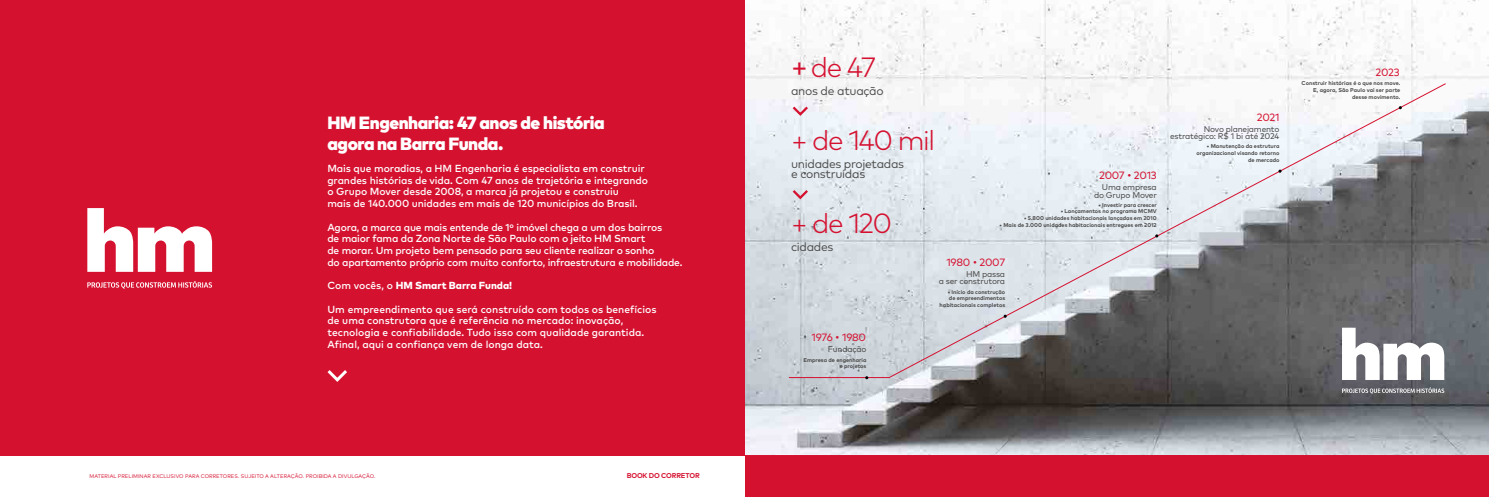
<style>
.page{position:relative;width:1489px;height:497px;background:#fff}
.page>*{position:absolute;margin:0;border:0;box-sizing:border-box;transform-origin:0 0}
.t1{font:300 27.82px "Mark Pro";letter-spacing:-.05em;color:#d51130}
.t2{font:900 17.68px/21.3px "Mark Pro";letter-spacing:-.025em;color:#fff}
.t3{font:11.99px/10.2px "Mark Pro";letter-spacing:-.025em;color:#4a4a49}
.t4{font:10.59px "Mark Pro";letter-spacing:-.025em;color:#d51130}
.t5{font:500 10.24px/11.7px "Mark Pro";letter-spacing:-.01em;color:#fff}
.t6{font:800 10.24px "Mark Pro";color:#fff}
.t7{font:8.31px/7.1px "Mark Pro";letter-spacing:-.025em;color:#4a4a49;text-align:right}
.t8{font:700 7px "Mark Pro";letter-spacing:-.02em;color:#d51130}
.t9{font:700 5.51px/6.6px "Mark Pro";color:#4a4a49;text-align:right}
.t10{font:5.25px "Mark Pro";letter-spacing:.005em;color:#d51130}
.s1{font-weight:500}
.s2{font-weight:400}
</style>
<div class="page">
<img style="left:744px;top:0;width:744px;height:454px">
<div style="left:744px;top:454px;width:744px;height:42px;background:#d51130"></div>
<svg style="left:1341px;top:387px;width:103px;height:6px"></svg>
<svg style="left:1341px;top:377px;width:103px;height:2px"></svg>
<div style="left:0;top:0;width:744px;height:454px;background:#d51130"></div>
<svg style="left:327px;top:370px;width:20px;height:12px"></svg>
<svg style="left:87px;top:281px;width:125px;height:7px"></svg>
<svg style="left:87px;top:208px;width:125px;height:63px"></svg>
<svg style="left:788px;top:83px;width:658px;height:294px"></svg>
<svg style="left:865px;top:375px;width:3px;height:4px"></svg>
<h2 class="t2" style="left:327px;top:110px;width:278px">HM Engenharia: 47 anos de história agora na Barra Funda.</h2>
<p class="t5" style="left:327px;top:161px;width:322px">Mais que moradias, a HM Engenharia é especialista em construir grandes histórias de vida. Com 47 anos de trajetória e integrando o Grupo Mover desde 2008, a marca já projetou e construiu<br>mais de 140.000 unidades em mais de 120 municípios do Brasil.</p>
<p class="t5" style="left:327px;top:220px;width:356px">Agora, a marca que mais entende de 1º imóvel chega a um dos bairros<br>de maior fama da Zona Norte de São Paulo com o jeito HM Smart<br>de morar. Um projeto bem pensado para seu cliente realizar o sonho<br>do apartamento próprio com muito conforto, infraestrutura e mobilidade.</p>
<p class="t6" style="left:327px;top:277px;width:186px"><span class="s1">Com vocês, o</span> HM Smart Barra Funda!</p>
<p class="t5" style="left:327px;top:302px;width:330px">Um empreendimento que será construído com todos os benefícios de uma construtora que é referência no mercado: inovação, tecnologia e confiabilidade. Tudo isso com qualidade garantida.<br>Afinal, aqui a confiança vem de longa data.</p>
<p class="t10" style="left:89px;top:471px;width:287px">MATERIAL PRELIMINAR EXCLUSIVO PARA CORRETORES. SUJEITO A ALTERAÇÃO. PROIBIDA A DIVULGAÇÃO.</p>
<p class="t8" style="left:626px;top:470px;width:75px">BOOK DO CORRETOR</p>
<h1 class="t1" style="left:791px;top:46px;width:87px"><span class="s2">+</span> de 47</h1>
<p class="t3" style="left:791px;top:84px;width:94px">anos de atuação</p>
<h1 class="t1" style="left:791px;top:119px;width:145px">+ de 140 mil</h1>
<p class="t3" style="left:791px;top:157px;width:115px">unidades projetadas e construídas</p>
<h1 class="t1" style="left:791px;top:202px;width:103px">+ de 120</h1>
<p class="t3" style="left:791px;top:241px;width:44px">cidades</p>
<p class="t4" style="left:1099px;top:167px;width:59px">2007 • 2013</p>
<p class="t7" style="left:1094px;top:183px;width:64px">Uma empresa do Grupo Mover</p>
<p class="t9" style="left:1098px;top:201px;width:60px">• Investir para crescer</p>
<p class="t9" style="left:1060px;top:207px;width:97px">• Lançamentos no programa MCMV</p>
<p class="t9" style="left:1023px;top:214px;width:134px">• 5.800 unidades habitacionais lançadas em 2010</p>
<p class="t9" style="left:999px;top:221px;width:159px">• Mais de 3.000 unidades habitacionais entregues em 2012</p>
<p class="t4" style="left:811px;top:329px;width:56px">1976 • 1980</p>
<p class="t9" style="left:803px;top:355px;width:65px">Empresa de engenharia e projetos</p>
<p class="t7" style="left:827px;top:345px;width:40px">Fundação</p>
<p class="t4" style="left:946px;top:254px;width:60px">1980 • 2007</p>
<p class="t7" style="left:938px;top:270px;width:68px">HM passa<br>a ser construtora</p>
<p class="t9" style="left:939px;top:287px;width:67px">• Início da construção<br>de empreendimentos habitacionais completos</p>
<p class="t4" style="left:1256px;top:109px;width:24px">2021</p>
<p class="t7" style="left:1169px;top:125px;width:111px">Novo planejamento estratégico: R$ 1 bi até 2024</p>
<p class="t9" style="left:1196px;top:142px;width:84px">• Manutenção da estrutura organizacional visando retorno de mercado</p>
<p class="t4" style="left:1375px;top:64px;width:26px">2023</p>
<p class="t9" style="left:1301px;top:79px;width:100px">Construir histórias é o que nos move.<br>E, agora, São Paulo vai ser parte desse movimento.</p>
</div>
